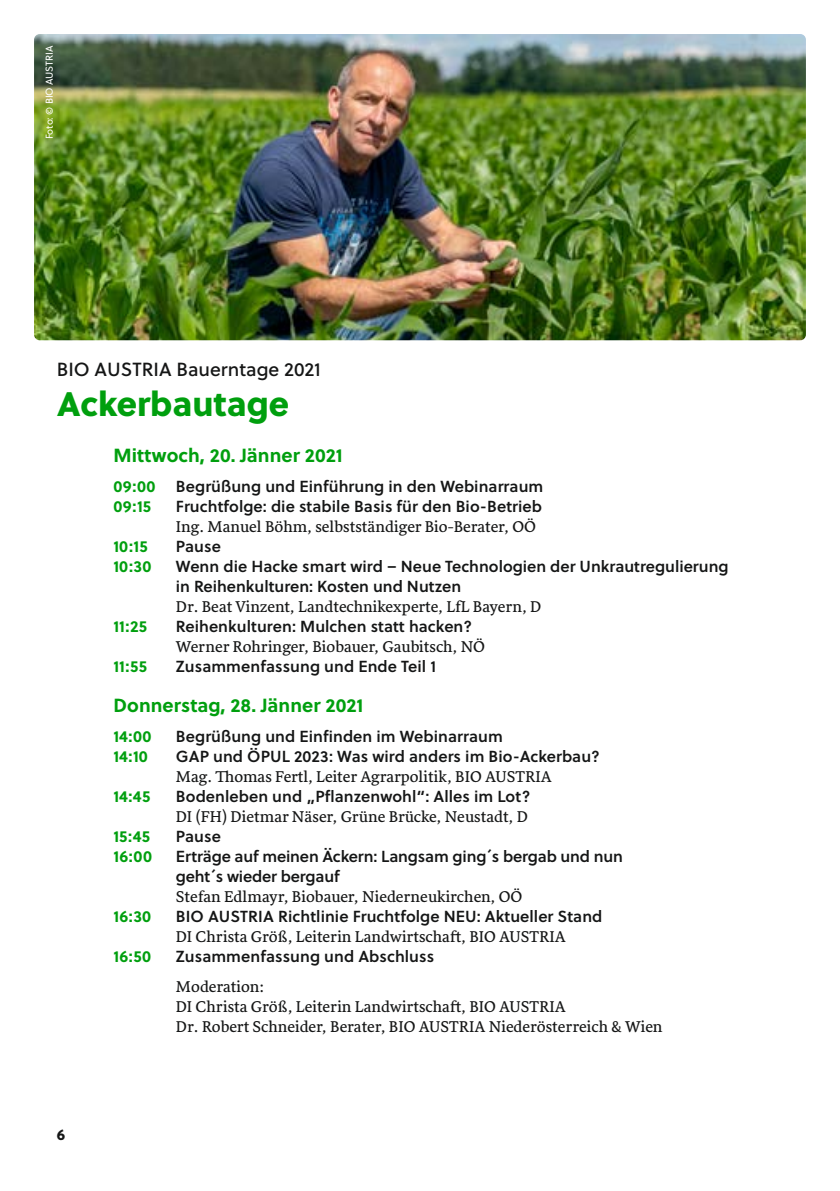
<style>
.page{position:relative;width:840px;height:1191px;background:#fff}
.page>*{position:absolute;margin:0;border:0;box-sizing:border-box;transform-origin:0 0}
.t1{font:34px "Soleil Xb";color:#009f0e}
.t2{font:700 19px "Soleil";letter-spacing:.005em;color:#009f0e}
.t3{font:19px "Soleil Bk";color:#151616}
.t4{font:16px/20px "Soleil Sb";letter-spacing:.005em;color:#151616}
.t5{font:16px "Sirba";letter-spacing:.005em;color:#151616}
.t6{font:700 16px "Soleil";letter-spacing:.015em;color:#009f0e}
.t7{font:15px "Soleil Xb";color:#151616}
.t8{font:10px "Soleil";letter-spacing:-.01em;color:#fff}
</style>
<div class="page">
<img style="left:34px;top:34px;width:771px;height:306px">
<p class="t8" style="left:42px;top:139px;width:96px;rotate:-90deg">Foto: © BIO AUSTRIA</p>
<p class="t3" style="left:57px;top:354px;width:265px">BIO AUSTRIA Bauerntage 2021</p>
<p class="t1" style="left:57px;top:377px;width:234px">Ackerbautage</p>
<p class="t7" style="left:57px;top:1122px;width:10px">6</p>
<p class="t2" style="left:113px;top:440px;width:231px">Mittwoch, 20. Jänner 2021</p>
<p class="t6" style="left:113px;top:474px;width:44px">09:00</p>
<p class="t4" style="left:176px;top:475px;width:369px">Begrüßung und Einführung in den Webinarraum</p>
<p class="t6" style="left:113px;top:494px;width:39px">09:15</p>
<p class="t4" style="left:176px;top:495px;width:367px">Fruchtfolge: die stabile Basis für den Bio-Betrieb</p>
<p class="t5" style="left:176px;top:515px;width:361px">Ing. Manuel Böhm, selbstständiger Bio-Berater, OÖ</p>
<p class="t6" style="left:113px;top:534px;width:36px">10:15</p>
<p class="t4" style="left:176px;top:535px;width:46px">Pause</p>
<p class="t6" style="left:113px;top:554px;width:39px">10:30</p>
<p class="t4" style="left:176px;top:555px;width:554px">Wenn die Hacke smart wird – Neue Technologien der Unkrautregulierung in Reihenkulturen: Kosten und Nutzen</p>
<p class="t5" style="left:176px;top:595px;width:366px">Dr. Beat Vinzent, Landtechnikexperte, LfL Bayern, D</p>
<p class="t6" style="left:113px;top:614px;width:35px">11:25</p>
<p class="t4" style="left:176px;top:615px;width:297px">Reihenkulturen: Mulchen statt hacken?</p>
<p class="t5" style="left:176px;top:635px;width:310px">Werner Rohringer, Biobauer, Gaubitsch, NÖ</p>
<p class="t6" style="left:113px;top:654px;width:35px">11:55</p>
<p class="t4" style="left:176px;top:655px;width:261px">Zusammenfassung und Ende Teil 1</p>
<p class="t2" style="left:113px;top:690px;width:251px">Donnerstag, 28. Jänner 2021</p>
<p class="t6" style="left:113px;top:724px;width:40px">14:00</p>
<p class="t4" style="left:176px;top:725px;width:328px">Begrüßung und Einfinden im Webinarraum</p>
<p class="t6" style="left:113px;top:744px;width:36px">14:10</p>
<p class="t4" style="left:176px;top:745px;width:425px">GAP und ÖPUL 2023: Was wird anders im Bio-Ackerbau?</p>
<p class="t5" style="left:176px;top:765px;width:377px">Mag. Thomas Fertl, Leiter Agrarpolitik, BIO AUSTRIA</p>
<p class="t6" style="left:113px;top:784px;width:38px">14:45</p>
<p class="t4" style="left:176px;top:785px;width:356px">Bodenleben und „Pflanzenwohl“: Alles im Lot?</p>
<p class="t5" style="left:176px;top:805px;width:353px">DI (FH) Dietmar Näser, Grüne Brücke, Neustadt, D</p>
<p class="t6" style="left:113px;top:824px;width:38px">15:45</p>
<p class="t4" style="left:176px;top:825px;width:46px">Pause</p>
<p class="t6" style="left:113px;top:844px;width:40px">16:00</p>
<p class="t4" style="left:176px;top:845px;width:448px">Erträge auf meinen Äckern: Langsam ging´s bergab und nun geht´s wieder bergauf</p>
<p class="t5" style="left:176px;top:885px;width:348px">Stefan Edlmayr, Biobauer, Niederneukirchen, OÖ</p>
<p class="t6" style="left:113px;top:904px;width:39px">16:30</p>
<p class="t4" style="left:176px;top:905px;width:428px">BIO AUSTRIA Richtlinie Fruchtfolge NEU: Aktueller Stand</p>
<p class="t5" style="left:176px;top:925px;width:391px">DI Christa Größ, Leiterin Landwirtschaft, BIO AUSTRIA</p>
<p class="t6" style="left:113px;top:944px;width:39px">16:50</p>
<p class="t4" style="left:176px;top:945px;width:260px">Zusammenfassung und Abschluss</p>
<p class="t5" style="left:176px;top:975px;width:90px">Moderation:</p>
<p class="t5" style="left:176px;top:995px;width:391px">DI Christa Größ, Leiterin Landwirtschaft, BIO AUSTRIA</p>
<p class="t5" style="left:176px;top:1015px;width:488px">Dr. Robert Schneider, Berater, BIO AUSTRIA Niederösterreich &amp; Wien</p>
</div>
